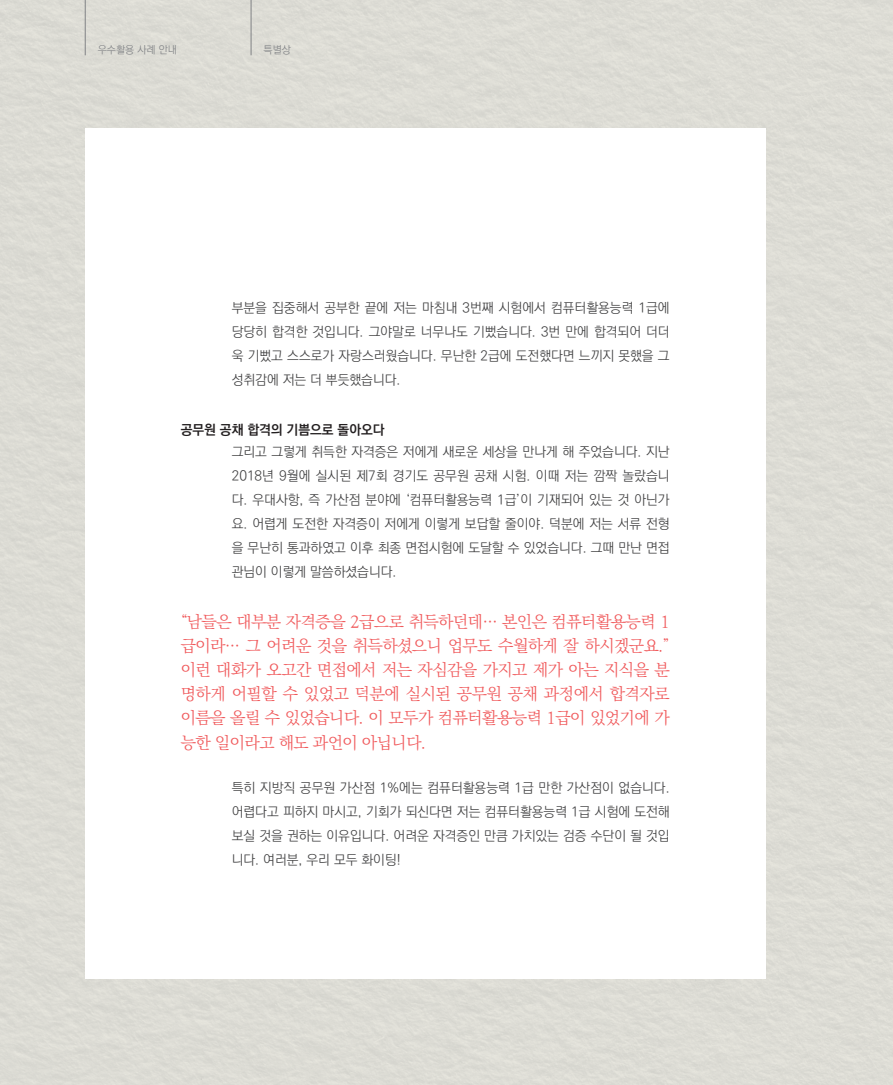
<style>
.page{position:relative;width:893px;height:1085px;background:#fff}
.page>*{position:absolute;margin:0;border:0;box-sizing:border-box;transform-origin:0 0}
.t1{font:300 16.5px/24.2px "Ko Pub Batang";letter-spacing:-.03em;color:#f0595b;text-align:justify}
.본문{font:300 13.5px/24px "Ko Pub Dotum";color:#3e3e3f;text-align:justify}
.t2{font:700 13.5px "Ko Pub Dotum";color:#231f20}
.t3{font:300 10.5px "Ko Pub Dotum";color:#808285}
</style>
<div class="page">
<hr style="left:85px;top:0;width:1px;height:55px;background:#808285">
<hr style="left:251px;top:0;width:1px;height:55px;background:#808285">
<p class="t3" style="left:98px;top:45px;width:81px">우수활용 사례 안내</p>
<p class="t3" style="left:264px;top:45px;width:29px">특별상</p>
<p class="본문" style="left:232px;top:296px;width:439px">부분을 집중해서 공부한 끝에 저는 마침내 3번째 시험에서 컴퓨터활용능력 1급에 당당히 합격한 것입니다. 그야말로 너무나도 기뻤습니다. 3번 만에 합격되어 더더 욱 기뻤고 스스로가 자랑스러웠습니다. 무난한 2급에 도전했다면 느끼지 못했을 그 성취감에 저는 더 뿌듯했습니다.</p>
<p class="t2" style="left:181px;top:423px;width:206px">공무원 공채 합격의 기쁨으로 돌아오다</p>
<p class="본문" style="left:232px;top:440px;width:439px">그리고 그렇게 취득한 자격증은 저에게 새로운 세상을 만나게 해 주었습니다. 지난 2018년 9월에 실시된 제7회 경기도 공무원 공채 시험. 이때 저는 깜짝 놀랐습니 다. 우대사항, 즉 가산점 분야에 ‘컴퓨터활용능력 1급’이 기재되어 있는 것 아닌가 요. 어렵게 도전한 자격증이 저에게 이렇게 보답할 줄이야. 덕분에 저는 서류 전형 을 무난히 통과하였고 이후 최종 면접시험에 도달할 수 있었습니다. 그때 만난 면접 관님이 이렇게 말씀하셨습니다.</p>
<p class="t1" style="left:181px;top:610px;width:490px">“남들은 대부분 자격증을 2급으로 취득하던데… 본인은 컴퓨터활용능력 1 급이라… 그 어려운 것을 취득하셨으니 업무도 수월하게 잘 하시겠군요.” 이런 대화가 오고간 면접에서 저는 자심감을 가지고 제가 아는 지식을 분 명하게 어필할 수 있었고 덕분에 실시된 공무원 공채 과정에서 합격자로 이름을 올릴 수 있었습니다. 이 모두가 컴퓨터활용능력 1급이 있었기에 가 능한 일이라고 해도 과언이 아닙니다.</p>
<p class="본문" style="left:232px;top:776px;width:439px">특히 지방직 공무원 가산점 1%에는 컴퓨터활용능력 1급 만한 가산점이 없습니다. 어렵다고 피하지 마시고, 기회가 되신다면 저는 컴퓨터활용능력 1급 시험에 도전해 보실 것을 권하는 이유입니다. 어려운 자격증인 만큼 가치있는 검증 수단이 될 것입 니다. 여러분, 우리 모두 화이팅!</p>
</div>
